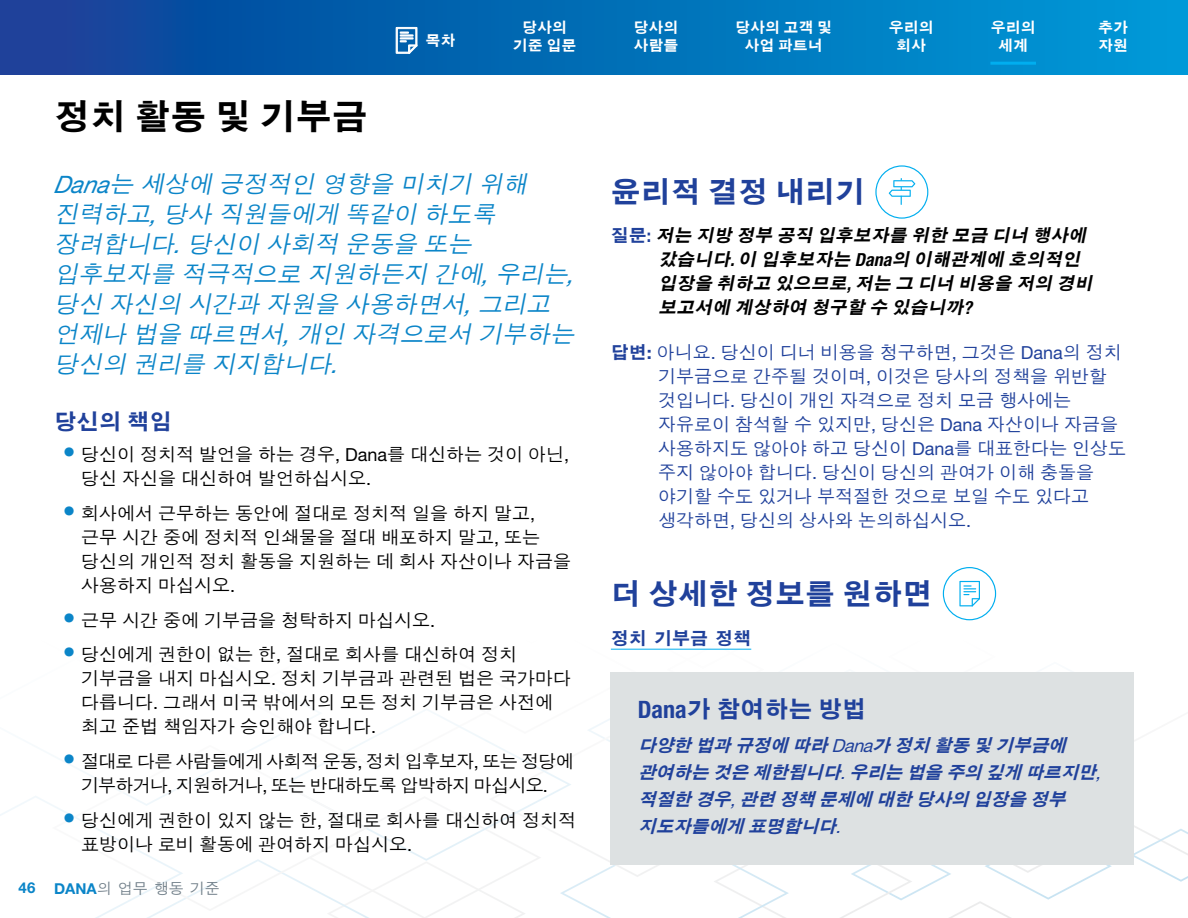
<style>
.page{position:relative;width:1188px;height:918px;background:#fff}
.page>*{position:absolute;margin:0;border:0;box-sizing:border-box;transform-origin:0 0}
.t1{font:700 36px "SM Gothic Std";color:#000}
.t2{font:700 30px "SM Gothic Std";color:#20419b}
.t3{font:italic 500 24px/30px "SM Gothic Std";color:#0b85c8}
.t4{font:700 24px "SM Gothic Std";color:#20419b}
.t5{font:700 22.5px "SM Gothic Std";color:#20419b}
.t6{font:500 18px/24px "SM Gothic Std";color:#000}
.t7{font:500 18px/24px "SM Gothic Std";color:#20419b}
.t8{font:italic 700 18px/24px "SM Gothic Std";color:#000}
.t9{font:italic 700 18px/27px "SM Gothic Std";color:#20419b}
.t10{font:500 18px/24px "SM Gothic Std";letter-spacing:-.04em;color:#000;text-align:center}
.t11{font:700 18px "SM Gothic Std";color:#20419b}
.t12{font:700 15px/18px "SM Gothic Std";color:#fff;text-align:center}
.t13{font:500 15px "SM Gothic Std";color:#72808a}
.s1{font-family:"Helvetica Neue LT Pro";font-weight:400}
.s2{font-family:"Helvetica Neue LT Pro";font-weight:700;font-size:25.5px;color:#0b85c8}
.s3{font-family:"Helvetica Neue LT Pro";font-weight:700;color:#0b85c8}
.s4{font-style:normal;color:#20419b}
.s5{font-family:"Helvetica Neue LT Pro";font-style:normal;font-stretch:condensed;color:#20419b}
.s6{font-family:"Helvetica Neue LT Pro";font-stretch:condensed}
.s7{font-weight:700}
.s8{font-family:"Helvetica Neue LT Pro";font-weight:700}
</style>
<div class="page">
<svg style="left:0;top:0;width:1188px;height:75px;background:#036cb6"></svg>
<hr style="left:990px;top:62px;width:46px;height:3px;background:#00aeef">
<svg style="left:396px;top:27px;width:22px;height:27px"></svg>
<svg style="left:875px;top:165px;width:53px;height:54px"></svg>
<svg style="left:0;top:567px;width:1188px;height:351px"></svg>
<h1 class="t1" style="left:54px;top:98px;width:315px">정치 활동 및 기부금</h1>
<p class="t12" style="left:634px;top:20px;width:46px;text-align:left">당사의 사람들</p>
<p class="t12" style="left:735px;top:20px;width:98px">당사의 고객 및 사업 파트너</p>
<p class="t12" style="left:889px;top:20px;width:46px">우리의 회사</p>
<p class="t12" style="left:991px;top:20px;width:46px">우리의 세계</p>
<p class="t12" style="left:1098px;top:19px;width:31px">추가</p>
<p class="t12" style="left:513px;top:20px;width:65px">당사의 기준 입문</p>
<p class="t12" style="left:425px;top:33px;width:31px">목차</p>
<p class="t12" style="left:1098px;top:37px;width:31px">자원</p>
<h3 class="t3" style="left:54px;top:171px;width:527px"><span class="s1">Dana</span>는 세상에 긍정적인 영향을 미치기 위해 진력하고<span class="s1">,</span> 당사 직원들에게 똑같이 하도록 장려합니다<span class="s1">.</span>당신이 사회적 운동을 또는 입후보자를 적극적으로 지원하든지 간에<span class="s1">,</span> 우리는<span class="s1">, </span>당신 자신의 시간과 자원을 사용하면서<span class="s1">,</span> 그리고 언제나 법을 따르면서<span class="s1">,</span> 개인 자격으로서 기부하는 당신의 권리를 지지합니다<span class="s1">.</span></h3>
<p class="t5" style="left:54px;top:410px;width:119px">당신의 책임</p>
<p class="t6" style="left:81px;top:444px;width:490px;text-indent:-18px"><span class="s2">•</span> 당신이 정치적 발언을 하는 경우<span class="s1">, Dana</span>를 대신하는 것이 아닌<span class="s1">, </span>당신 자신을 대신하여 발언하십시오<span class="s1">.</span></p>
<p class="t6" style="left:81px;top:503px;width:492px;text-indent:-18px"><span class="s2">•</span> 회사에서 근무하는 동안에 절대로 정치적 일을 하지 말고<span class="s1">, </span>근무 시간 중에 정치적 인쇄물을 절대 배포하지 말고<span class="s1">,</span> 또는 당신의 개인적 정치 활동을 지원하는 데 회사 자산이나 자금을 사용하지 마십시오<span class="s1">.</span></p>
<p class="t6" style="left:63px;top:609px;width:374px"><span class="s2">•</span> 근무 시간 중에 기부금을 청탁하지 마십시오<span class="s1">.</span></p>
<p class="t6" style="left:81px;top:644px;width:492px;text-indent:-18px"><span class="s2">•</span> 당신에게 권한이 없는 한<span class="s1">,</span> 절대로 회사를 대신하여 정치 기부금을 내지 마십시오<span class="s1">.</span> 정치 기부금과 관련된 법은 국가마다 다릅니다<span class="s1">.</span> 그래서 미국 밖에서의 모든 정치 기부금은 사전에 최고 준법 책임자가 승인해야 합니다<span class="s1">.</span></p>
<p class="t10" style="left:63px;top:751px;width:513px"><span class="s2">•</span> 절대로 다른 사람들에게 사회적 운동<span class="s1">,</span> 정치 입후보자<span class="s1">,</span> 또는 정당에 기부하거나<span class="s1">,</span> 지원하거나<span class="s1">,</span> 또는 반대하도록 압박하지 마십시오<span class="s1">.</span></p>
<p class="t6" style="left:81px;top:810px;width:497px;text-indent:-18px"><span class="s2">•</span> 당신에게 권한이 있지 않는 한<span class="s1">,</span> 절대로 회사를 대신하여 정치적 표방이나 로비 활동에 관여하지 마십시오<span class="s1">.</span></p>
<p class="t13" style="left:19px;top:881px;width:203px"><span class="s3">46 DANA</span>의 업무 행동 기준</p>
<h2 class="t2" style="left:611px;top:176px;width:256px">윤리적 결정 내리기</h2>
<p class="t8" style="left:658px;top:225px;width:440px;text-indent:-47px"><span class="s4">질 문</span> <span class="s5">:</span> 저는 지방 정부 공직 입후보자를 위한 모금 디너 행사에 갔습니다<span class="s6">.</span>이 입후보자는 <span class="s6">Dana</span>의 이해관계에 호의적인 입장을 취하고 있으므로<span class="s6">,</span>저는 그 디너 비용을 저의 경비 보고서에 계상하여 청구할 수 있습니까<span class="s6">?</span></p>
<p class="t7" style="left:658px;top:342px;width:470px;text-indent:-47px"><span class="s7">답변</span><span class="s8">:</span> 아니요<span class="s1">.</span> 당신이 디너 비용을 청구하면<span class="s1">,</span> 그것은 <span class="s1">Dana</span>의 정치 기부금으로 간주될 것이며<span class="s1">,</span> 이것은 당사의 정책을 위반할 것입니다<span class="s1">.</span> 당신이 개인 자격으로 정치 모금 행사에는 자유로이 참석할 수 있지만<span class="s1">,</span> 당신은 <span class="s1">Dana</span> 자산이나 자금을 사용하지도 않아야 하고 당신이 <span class="s1">Dana</span>를 대표한다는 인상도 주지 않아야 합니다<span class="s1">.</span> 당신이 당신의 관여가 이해 충돌을 야기할 수도 있거나 부적절한 것으로 보일 수도 있다고 생각하면<span class="s1">,</span> 당신의 상사와 논의하십시오<span class="s1">.</span></p>
<h2 class="t2" style="left:611px;top:579px;width:323px">더 상세한 정보를 원하면</h2>
<p class="t11" style="left:611px;top:629px;width:142px">정치 기부금 정책</p>
<h3 class="t4" style="left:638px;top:697px;width:230px"><span class="s6">Dana</span>가 참여하는 방법</h3>
<p class="t9" style="left:638px;top:733px;width:470px">다양한 법과 규정에 따라 <span class="s1">Dana</span>가 정치 활동 및 기부금에 관여하는 것은 제한됩니다<span class="s1">.</span>우리는 법을 주의 깊게 따르지만<span class="s1">, </span>적절한 경우<span class="s1">,</span>관련 정책 문제에 대한 당사의 입장을 정부 지도자들에게 표명합니다<span class="s1">.</span></p>
</div>
